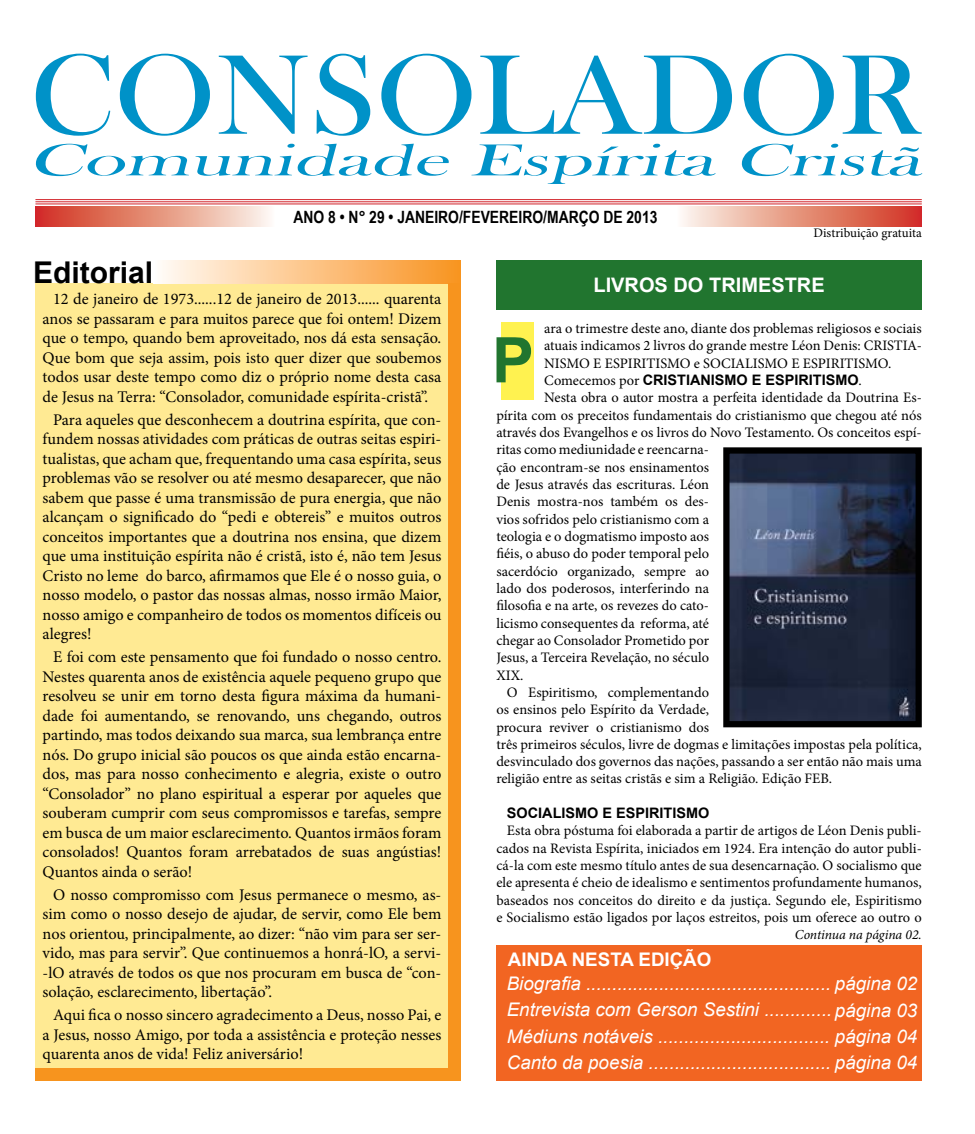
<style>
.page{position:relative;width:975px;height:1134px;background:#fff}
.page>*{position:absolute;margin:0;border:0;box-sizing:border-box;transform-origin:0 0}
.t1{font:117.25px "Bask Old Face";color:#0092c8;scale:1.07 1}
.t2{font:700 63px "Arial";color:#21752f}
.t3{font:italic 46.25px "Bask Old Face";color:#0092c8;scale:1.75 1}
.t4{font:700 30px "Arial";color:#000}
.t5{font:700 20px "Arial";color:#fff}
.t6{font:italic 18.75px/26px "Arial";color:#fff;text-align:justify}
.t7{font:700 18.75px "Arial";color:#fff}
.t8{font:700 16.88px "Arial Narrow";color:#000}
.t9{font:16.25px/19.5px "Minion Pro";color:#000;text-align:justify}
.t10{font:14.5px/17.4px "Minion Pro";color:#000;text-align:justify}
.t11{font:700 14.5px "Arial";color:#000}
.t12{font:italic 13.75px "Minion Pro";letter-spacing:-.01em;color:#000}
.t13{font:13px "Minion Pro";color:#000}
.s1{font-family:"Minion Pro";font-weight:400}
</style>
<div class="page">
<div style="left:36px;top:283px;width:418px;height:792px;background:#ffea93"></div>
<svg style="left:35px;top:207px;width:235px;height:19px;background:#e5917f"></svg>
<svg style="left:682px;top:207px;width:239px;height:19px;background:#e59280"></svg>
<hr style="left:35px;top:199px;width:886px;height:1px;background:#d2232a">
<hr style="left:35px;top:201px;width:886px;height:1px;background:#d2232a">
<hr style="left:35px;top:203px;width:886px;height:1px;background:#d2232a">
<div style="left:153px;top:260px;width:308px;height:23px;background:linear-gradient(to right,#fffbf7,#f99321)"></div>
<div style="left:496px;top:260px;width:425px;height:50px;background:#21752f"></div>
<img style="left:730px;top:454px;width:184px;height:266px">
<div style="left:723px;top:447px;width:198px;height:280px;border:6px solid #000"></div>
<div style="left:496px;top:945px;width:425px;height:136px;background:#f26522"></div>
<div style="left:448px;top:283px;width:13px;height:798px;background:#f7941e"></div>
<div style="left:35px;top:1068px;width:413px;height:13px;background:#f7941e"></div>
<div style="left:500px;top:322px;width:33px;height:78px;background:#fff250"></div>
<h1 class="t1" style="left:30px;top:30px;width:834px">CONSOLADOR</h1>
<h3 class="t3" style="left:29px;top:135px;width:519px">Comunidade Espírita Cristã</h3>
<p class="t8" style="left:293px;top:204px;width:365px">ANO 8 • N° 29 • JANEIRO/FEVEREIRO/MARÇO DE 2013</p>
<p class="t13" style="left:813px;top:224px;width:110px">Distribuição gratuita</p>
<h3 class="t4" style="left:33px;top:253px;width:121px">Editorial</h3>
<p class="t9" style="left:43px;top:289px;width:400px;text-indent:11px">12 de janeiro de 1973......12 de janeiro de 2013...... quarenta anos se passaram e para muitos parece que foi ontem! Dizem que o tempo, quando bem aproveitado, nos dá esta sensação.<br>Que bom que seja assim, pois isto quer dizer que soubemos todos usar deste tempo como diz o próprio nome desta casa de Jesus na Terra: “Consolador, comunidade espírita-cristã”.</p>
<p class="t9" style="left:43px;top:410px;width:400px;text-indent:11px">Para aqueles que desconhecem a doutrina espírita, que con&shy;fundem nossas atividades com práticas de outras seitas espiri&shy;tualistas, que acham que, frequentando uma casa espírita, seus problemas vão se resolver ou até mesmo desaparecer, que não sabem que passe é uma transmissão de pura energia, que não alcançam o significado do “pedi e obtereis” e muitos outros conceitos importantes que a doutrina nos ensina, que dizem que uma instituição espírita não é cristã, isto é, não tem Jesus Cristo no leme do barco, afirmamos que Ele é o nosso guia, o nosso modelo, o pastor das nossas almas, nosso irmão Maior, nosso amigo e companheiro de todos os momentos difíceis ou alegres!</p>
<p class="t9" style="left:43px;top:647px;width:400px;text-indent:11px">E foi com este pensamento que foi fundado o nosso centro.<br>Nestes quarenta anos de existência aquele pequeno grupo que resolveu se unir em torno desta figura máxima da humani&shy;dade foi aumentando, se renovando, uns chegando, outros partindo, mas todos deixando sua marca, sua lembrança entre nós. Do grupo inicial são poucos os que ainda estão encarna&shy;dos, mas para nosso conhecimento e alegria, existe o outro “Consolador” no plano espiritual a esperar por aqueles que souberam cumprir com seus compromissos e tarefas, sempre em busca de um maior esclarecimento. Quantos irmãos foram consolados! Quantos foram arrebatados de suas angústias!<br>Quantos ainda o serão!</p>
<p class="t9" style="left:43px;top:885px;width:400px;text-indent:11px">O nosso compromisso com Jesus permanece o mesmo, as&shy;sim como o nosso desejo de ajudar, de servir, como Ele bem nos orientou, principalmente, ao dizer: “não vim para ser ser&shy;vido, mas para servir”. Que continuemos a honrá-lO, a servi--lO através de todos os que nos procuram em busca de “con&shy;solação, esclarecimento, libertação”.</p>
<p class="t9" style="left:43px;top:1005px;width:400px;text-indent:11px">Aqui fica o nosso sincero agradecimento a Deus, nosso Pai, e a Jesus, nosso Amigo, por toda a assistência e proteção nesses quarenta anos de vida! Feliz aniversário!</p>
<p class="t5" style="left:593px;top:272px;width:233px">LIVROS DO TRIMESTRE</p>
<p class="t10" style="left:544px;top:320px;width:379px">ara o trimestre deste ano, diante dos problemas religiosos e sociais atuais indicamos 2 livros do grande mestre Léon Denis: CRISTIA-NISMO E ESPIRITISMO e SOCIALISMO E ESPIRITISMO.</p>
<p class="t11" style="left:544px;top:370px;width:319px"><span class="s1">Comecemos por</span> CRISTIANISMO E ESPIRITISMO<span class="s1">.</span></p>
<p class="t10" style="left:544px;top:389px;width:379px">Nesta obra o autor mostra a perfeita identidade da Doutrina Es-</p>
<p class="t10" style="left:496px;top:406px;width:427px">pírita com os preceitos fundamentais do cristianismo que chegou até nós</p>
<p class="t10" style="left:496px;top:424px;width:427px">através dos Evangelhos e os livros do Novo Testamento. Os conceitos espí-</p>
<p class="t10" style="left:496px;top:441px;width:214px">ritas como mediunidade e reencarna-</p>
<p class="t10" style="left:496px;top:458px;width:214px">ção encontram-se nos ensinamentos</p>
<p class="t10" style="left:496px;top:476px;width:214px">de Jesus através das escrituras. Léon</p>
<p class="t10" style="left:496px;top:493px;width:214px">Denis mostra-nos também os des-</p>
<p class="t10" style="left:496px;top:510px;width:214px">vios sofridos pelo cristianismo com a</p>
<p class="t10" style="left:496px;top:528px;width:214px">teologia e o dogmatismo imposto aos</p>
<p class="t10" style="left:496px;top:545px;width:214px">fiéis, o abuso do poder temporal pelo</p>
<p class="t10" style="left:496px;top:562px;width:214px">sacerdócio organizado, sempre ao</p>
<p class="t10" style="left:496px;top:580px;width:214px">lado dos poderosos, interferindo na</p>
<p class="t10" style="left:496px;top:597px;width:214px">filosofia e na arte, os revezes do cato-</p>
<p class="t10" style="left:496px;top:614px;width:214px">licismo consequentes da reforma, até</p>
<p class="t10" style="left:496px;top:632px;width:214px">chegar ao Consolador Prometido por</p>
<p class="t10" style="left:496px;top:649px;width:214px">Jesus, a Terceira Revelação, no século</p>
<p class="t10" style="left:496px;top:666px;width:29px">XIX.</p>
<p class="t10" style="left:507px;top:684px;width:203px">O Espiritismo, complementando</p>
<p class="t10" style="left:496px;top:701px;width:214px">os ensinos pelo Espírito da Verdade,</p>
<p class="t10" style="left:496px;top:718px;width:214px">procura reviver o cristianismo dos</p>
<p class="t10" style="left:496px;top:735px;width:427px">três primeiros séculos, livre de dogmas e limitações impostas pela política,</p>
<p class="t10" style="left:496px;top:753px;width:427px">desvinculado dos governos das nações, passando a ser então não mais uma</p>
<p class="t10" style="left:496px;top:770px;width:337px">religião entre as seitas cristãs e sim a Religião. Edição FEB.</p>
<p class="t11" style="left:507px;top:803px;width:204px">SOCIALISMO E ESPIRITISMO</p>
<p class="t10" style="left:496px;top:822px;width:427px;text-indent:11px">Esta obra póstuma foi elaborada a partir de artigos de Léon Denis publi&shy;cados na Revista Espírita, iniciados em 1924. Era intenção do autor publi&shy;cá-la com este mesmo título antes de sua desencarnação. O socialismo que ele apresenta é cheio de idealismo e sentimentos profundamente humanos, baseados nos conceitos do direito e da justiça. Segundo ele, Espiritismo e Socialismo estão ligados por laços estreitos, pois um oferece ao outro o</p>
<p class="t7" style="left:508px;top:947px;width:205px">AINDA NESTA EDIÇÃO</p>
<p class="t6" style="left:506px;top:971px;width:412px">Biografia ............................................... página 02<br>Entrevista com Gerson Sestini .............página 03<br>Médiuns notáveis ................................. página 04<br>Canto da poesia ................................... página 04</p>
<h2 class="t2" style="left:492px;top:318px;width:44px">P</h2>
<p class="t12" style="left:794px;top:925px;width:128px">Continua na página 02.</p>
</div>
